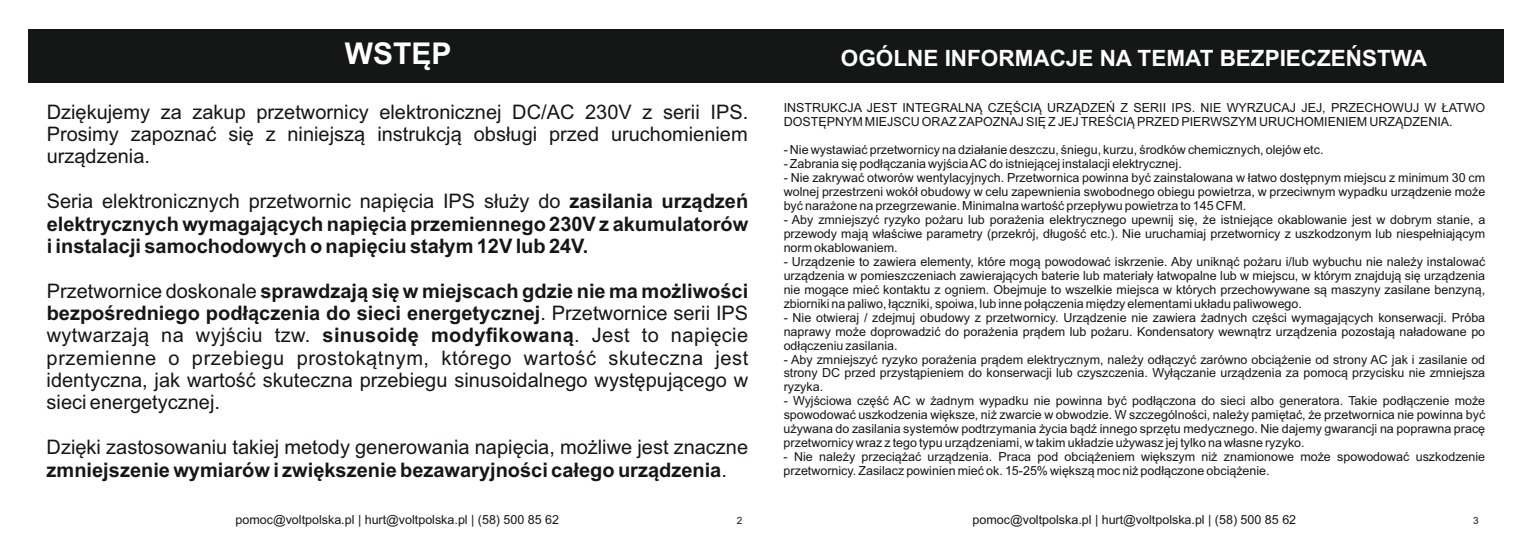
<style>
.page{position:relative;width:1532px;height:558px;background:#fff}
.page>*{position:absolute;margin:0;border:0;box-sizing:border-box;transform-origin:0 0}
.t1{font:700 30px "Arial";color:#fff}
.t2{font:700 22.5px "Arial";color:#fff}
.t3{font:20px/22.4px "Arial";color:#151616;text-align:justify}
.t4{font:700 20px/22.4px "Arial";color:#151616;text-align:justify}
.t5{font:12.5px/14px "Arial";color:#151616;text-align:justify}
.t6{font:10px "Arial";color:#151616}
.s1{font-weight:400}
.s2{font-weight:700}
</style>
<div class="page">
<div style="left:29px;top:29px;width:737px;height:54px;background:#151616"></div>
<div style="left:766px;top:29px;width:737px;height:54px;background:#151616"></div>
<h1 class="t1" style="left:345px;top:42px;width:108px">WSTĘP</h1>
<h2 class="t2" style="left:841px;top:50px;width:588px">OGÓLNE INFORMACJE NA TEMAT BEZPIECZEŃSTWA</h2>
<h3 class="t3" style="left:47px;top:102px;width:703px">Dziękujemy za zakup przetwornicy elektronicznej DC/AC 230V z serii IPS.<br>Prosimy zapoznać się z niniejszą instrukcją obsługi przed uruchomieniem urządzenia.</h3>
<h3 class="t4" style="left:47px;top:192px;width:703px"><span class="s1">Seria elektronicznych przetwornic napięcia IPS służy do</span> zasilania urządzeń elektrycznych wymagających napięcia przemiennego 230V z akumulatorów i instalacji samochodowych o napięciu stałym 12V lub 24V.</h3>
<p class="t3" style="left:47px;top:281px;width:703px">Przetwornice doskonale <span class="s2">sprawdzają się w miejscach gdzie nie ma możliwości bezpośredniego podłączenia do sieci energetycznej</span>. Przetwornice serii IPS wytwarzają na wyjściu tzw. <span class="s2">sinusoidę modyfikowaną</span>. Jest to napięcie przemienne o przebiegu prostokątnym, którego wartość skuteczna jest identyczna, jak wartość skuteczna przebiegu sinusoidalnego występującego w sieci energetycznej.</p>
<h3 class="t3" style="left:47px;top:437px;width:703px">Dzięki zastosowaniu takiej metody generowania napięcia, możliwe jest znaczne <span class="s2">zmniejszenie wymiarów i zwiększenie bezawaryjności całego urządzenia</span>.</h3>
<p class="t5" style="left:784px;top:102px;width:703px">INSTRUKCJA JEST INTEGRALNĄ CZĘŚCIĄ URZĄDZEŃ Z SERII IPS. NIE WYRZUCAJ JEJ, PRZECHOWUJ W ŁATWO<br>DOSTĘPNYM MIEJSCU ORAZ ZAPOZNAJ SIĘ Z JEJ TREŚCIĄ PRZED PIERWSZYM URUCHOMIENIEM URZĄDZENIA.</p>
<p class="t5" style="left:784px;top:144px;width:541px">- Nie wystawiać przetwornicy na działanie deszczu, śniegu, kurzu, środków chemicznych, olejów etc.</p>
<p class="t5" style="left:784px;top:157px;width:400px">- Zabrania się podłączania wyjścia AC do istniejącej instalacji elektrycznej.</p>
<p class="t5" style="left:784px;top:171px;width:703px">- Nie zakrywać otworów wentylacyjnych. Przetwornica powinna być zainstalowana w łatwo dostępnym miejscu z minimum 30 cm wolnej przestrzeni wokół obudowy w celu zapewnienia swobodnego obiegu powietrza, w przeciwnym wypadku urządzenie może być narażone na przegrzewanie. Minimalna wartość przepływu powietrza to 145 CFM.</p>
<p class="t5" style="left:784px;top:213px;width:703px">- Aby zmniejszyć ryzyko pożaru lub porażenia elektrycznego upewnij się, że istniejące okablowanie jest w dobrym stanie, a przewody mają właściwe parametry (przekrój, długość etc.). Nie uruchamiaj przetwornicy z uszkodzonym lub niespełniającym norm okablowaniem.</p>
<p class="t5" style="left:784px;top:255px;width:703px">- Urządzenie to zawiera elementy, które mogą powodować iskrzenie. Aby uniknąć pożaru i/lub wybuchu nie należy instalować urządzenia w pomieszczeniach zawierających baterie lub materiały łatwopalne lub w miejscu, w którym znajdują się urządzenia nie mogące mieć kontaktu z ogniem. Obejmuje to wszelkie miejsca w których przechowywane są maszyny zasilane benzyną, zbiorniki na paliwo, łączniki, spoiwa, lub inne połączenia między elementami układu paliwowego.</p>
<p class="t5" style="left:784px;top:311px;width:703px">- Nie otwieraj / zdejmuj obudowy z przetwornicy. Urządzenie nie zawiera żadnych części wymagających konserwacji. Próba naprawy może doprowadzić do porażenia prądem lub pożaru. Kondensatory wewnątrz urządzenia pozostają naładowane po odłączeniu zasilania.</p>
<p class="t5" style="left:784px;top:353px;width:703px">- Aby zmniejszyć ryzyko porażenia prądem elektrycznym, należy odłączyć zarówno obciążenie od strony AC jak i zasilanie od strony DC przed przystąpieniem do konserwacji lub czyszczenia. Wyłączanie urządzenia za pomocą przycisku nie zmniejsza ryzyka.</p>
<p class="t5" style="left:784px;top:395px;width:703px">- Wyjściowa część AC w żadnym wypadku nie powinna być podłączona do sieci albo generatora. Takie podłączenie może spowodować uszkodzenia większe, niż zwarcie w obwodzie. W szczególności, należy pamiętać, że przetwornica nie powinna być używana do zasilania systemów podtrzymania życia bądź innego sprzętu medycznego. Nie dajemy gwarancji na poprawna pracę przetwornicy wraz z tego typu urządzeniami, w takim układzie używasz jej tylko na własne ryzyko.</p>
<p class="t5" style="left:784px;top:451px;width:703px">- Nie należy przeciążać urządzenia. Praca pod obciążeniem większym niż znamionowe może spowodować uszkodzenie przetwornicy. Zasilacz powinien mieć ok. 15-25% większą moc niż podłączone obciążenie.</p>
<p class="t5" style="left:236px;top:513px;width:325px">pomoc@voltpolska.pl | hurt@voltpolska.pl | (58) 500 85 62</p>
<p class="t6" style="left:737px;top:517px;width:7px">2</p>
<p class="t5" style="left:973px;top:513px;width:325px">pomoc@voltpolska.pl | hurt@voltpolska.pl | (58) 500 85 62</p>
<p class="t6" style="left:1473px;top:516px;width:7px">3</p>
</div>
